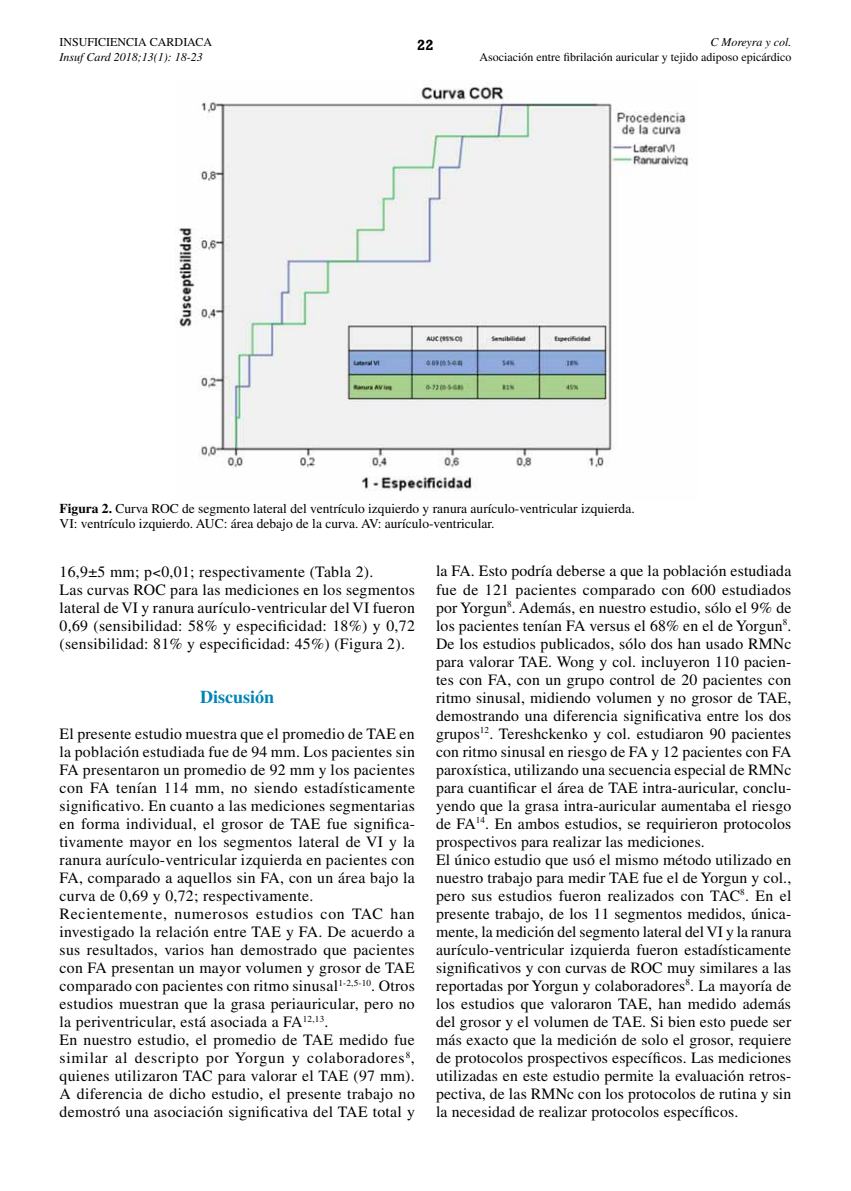
<style>
.page{position:relative;width:851px;height:1191px;background:#fff}
.page>*{position:absolute;margin:0;border:0;box-sizing:border-box;transform-origin:0 0}
.t1{font:700 18px "Times LT Std";color:#0084b6}
.t2{font:15.75px/18px "Times LT Std";letter-spacing:.01em;color:#000}
.t3{font:700 15px "Rockwell";color:#000}
.t4{font:13.5px/15px "Times LT Std";color:#000}
.t5{font:12px "Times LT Std";color:#000}
.t6{font:italic 12px "Times LT Std";color:#000}
.s1{font-weight:700}
</style>
<div class="page">
<img style="left:175px;top:84px;width:514px;height:408px">
<p class="t5" style="left:60px;top:36px;width:154px">INSUFICIENCIA CARDIACA</p>
<p class="t6" style="left:60px;top:50px;width:145px">Insuf Card 2018;13(1): 18-23</p>
<p class="t3" style="left:417px;top:36px;width:18px">22</p>
<p class="t6" style="left:710px;top:36px;width:82px">C Moreyra y col.</p>
<p class="t5" style="left:479px;top:50px;width:313px">Asociación entre fibrilación auricular y tejido adiposo epicárdico</p>
<p class="t4" style="left:60px;top:500px;width:576px"><span class="s1">Figura 2.</span> Curva ROC de segmento lateral del ventrículo izquierdo y ranura aurículo-ventricular izquierda.<br>VI: ventrículo izquierdo. AUC: área debajo de la curva. AV: aurículo-ventricular.</p>
<p class="t2" style="left:60px;top:562px;width:357px">16,9±5 mm; p 0,01; respectivamente (Tabla 2).<br>Las curvas ROC para las mediciones en los segmentos lateral de VI y ranura aurículo-ventricular del VI fueron 0,69 (sensibilidad: 58% y especificidad: 18%) y 0,72 (sensibilidad: 81% y especificidad: 45%) (Figura 2).</p>
<p class="t1" style="left:200px;top:686px;width:76px">Discusión</p>
<p class="t2" style="left:60px;top:724px;width:357px">El presente estudio muestra que el promedio de TAE en la población estudiada fue de 94 mm. Los pacientes sin FA presentaron un promedio de 92 mm y los pacientes con FA tenían 114 mm, no siendo estadísticamente significativo. En cuanto a las mediciones segmentarias en forma individual, el grosor de TAE fue significa&shy;tivamente mayor en los segmentos lateral de VI y la ranura aurículo-ventricular izquierda en pacientes con FA, comparado a aquellos sin FA, con un área bajo la curva de 0,69 y 0,72; respectivamente.<br>Recientemente, numerosos estudios con TAC han investigado la relación entre TAE y FA. De acuerdo a sus resultados, varios han demostrado que pacientes con FA presentan un mayor volumen y grosor de TAE comparado con pacientes con ritmo sinusal<sup>1-2,5-10</sup>. Otros estudios muestran que la grasa periauricular, pero no la periventricular, está asociada a FA<sup>12,13</sup>.<br>En nuestro estudio, el promedio de TAE medido fue similar al descripto por Yorgun y colaboradores<sup>8</sup>, quienes utilizaron TAC para valorar el TAE (97 mm).<br>A diferencia de dicho estudio, el presente trabajo no demostró una asociación significativa del TAE total y</p>
<p class="t2" style="left:436px;top:562px;width:357px">la FA. Esto podría deberse a que la población estudiada fue de 121 pacientes comparado con 600 estudiados por Yorgun<sup>8</sup>. Además, en nuestro estudio, sólo el 9% de los pacientes tenían FA versus el 68% en el de Yorgun<sup>8</sup>.<br>De los estudios publicados, sólo dos han usado RMNc para valorar TAE. Wong y col. incluyeron 110 pacien&shy;tes con FA, con un grupo control de 20 pacientes con ritmo sinusal, midiendo volumen y no grosor de TAE, demostrando una diferencia significativa entre los dos grupos<sup>12</sup>. Tereshckenko y col. estudiaron 90 pacientes con ritmo sinusal en riesgo de FA y 12 pacientes con FA paroxística, utilizando una secuencia especial de RMNc para cuantificar el área de TAE intra-auricular, conclu&shy;yendo que la grasa intra-auricular aumentaba el riesgo de FA<sup>14</sup>. En ambos estudios, se requirieron protocolos prospectivos para realizar las mediciones.<br>El único estudio que usó el mismo método utilizado en nuestro trabajo para medir TAE fue el de Yorgun y col., pero sus estudios fueron realizados con TAC<sup>8</sup>. En el presente trabajo, de los 11 segmentos medidos, única&shy;mente, la medición del segmento lateral del VI y la ranura aurículo-ventricular izquierda fueron estadísticamente significativos y con curvas de ROC muy similares a las reportadas por Yorgun y colaboradores<sup>8</sup>. La mayoría de los estudios que valoraron TAE, han medido además del grosor y el volumen de TAE. Si bien esto puede ser más exacto que la medición de solo el grosor, requiere de protocolos prospectivos específicos. Las mediciones utilizadas en este estudio permite la evaluación retros&shy;pectiva, de las RMNc con los protocolos de rutina y sin la necesidad de realizar protocolos específicos.</p>
</div>
